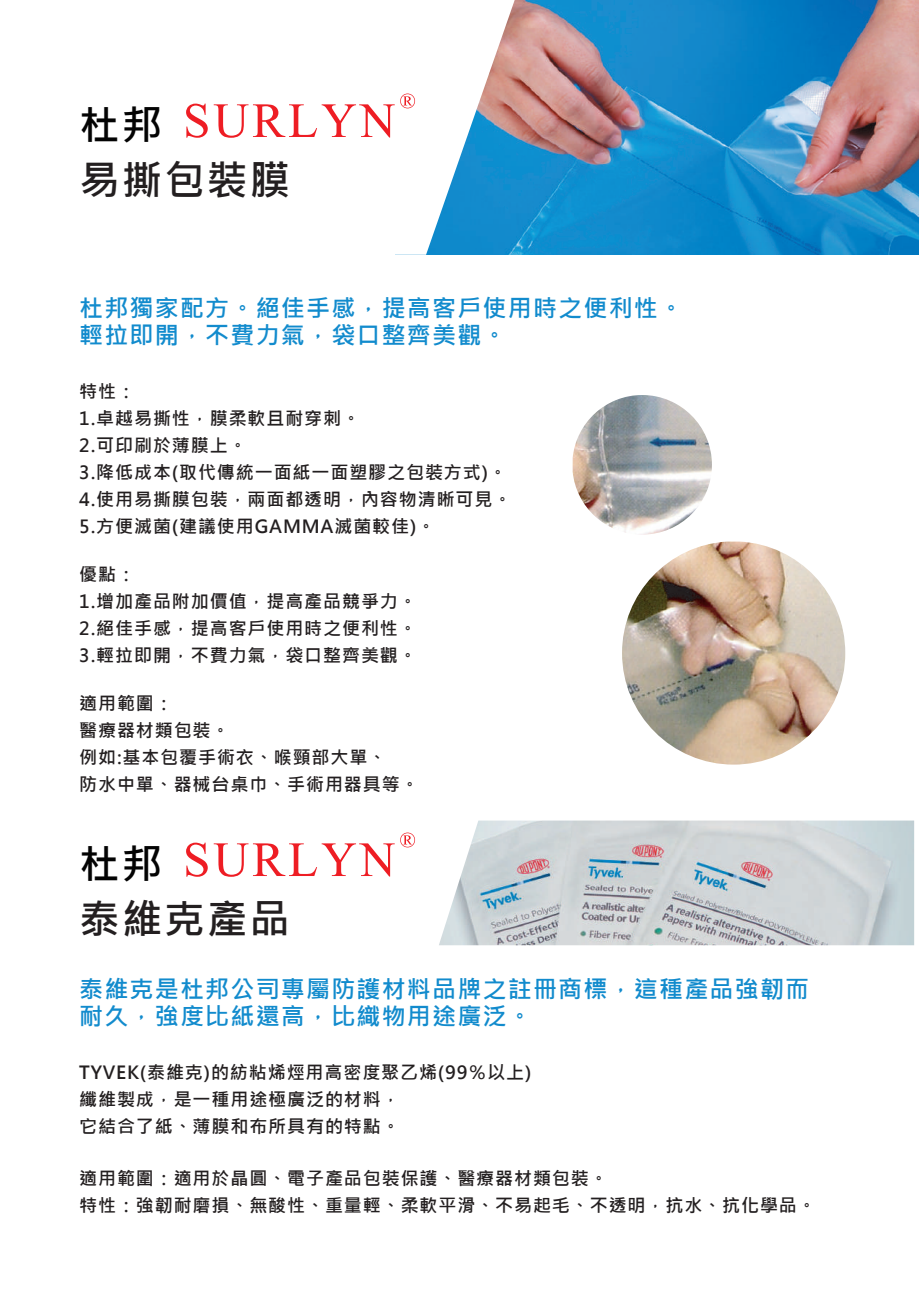
<style>
.page{position:relative;width:919px;height:1289px;background:#fff}
.page>*{position:absolute;margin:0;border:0;box-sizing:border-box;transform-origin:0 0}
.t1{font:700 40.5px "Microsoft Jheng Hei";letter-spacing:.05em;color:#231f20}
.t2{font:700 40.5px "Microsoft Jheng Hei";color:#030303}
.t3{font:700 24px/27px "Microsoft Jheng Hei";letter-spacing:.05em;color:#128bcd}
.t4{font:700 18px/27px "Microsoft Jheng Hei";letter-spacing:.05em;color:#231f20}
</style>
<div class="page">
<img style="left:514px;top:0;width:404px;height:255px">
<img style="left:622px;top:541px;width:223px;height:223px;border-radius:110px">
<img style="left:572px;top:395px;width:140px;height:139px">
<svg style="left:193px;top:2px;width:321px;height:253px"></svg>
<svg style="left:186px;top:104px;width:22px;height:34px"></svg>
<svg style="left:214px;top:104px;width:180px;height:34px"></svg>
<svg style="left:400px;top:93px;width:15px;height:15px"></svg>
<svg style="left:186px;top:842px;width:22px;height:34px"></svg>
<svg style="left:214px;top:843px;width:180px;height:33px"></svg>
<svg style="left:400px;top:832px;width:15px;height:15px"></svg>
<img style="left:439px;top:820px;width:475px;height:125px">
<h1 class="t2" style="left:79px;top:99px;width:85px">杜邦</h1>
<h1 class="t1" style="left:79px;top:155px;width:212px">易撕包裝膜</h1>
<h2 class="t3" style="left:79px;top:294px;width:605px">杜邦獨家配方。絕佳手感，提高客戶使用時之便利性。輕拉即開，不費力氣，袋口整齊美觀。</h2>
<p class="t4" style="left:79px;top:378px;width:433px">特性：<br>1.卓越易撕性，膜柔軟且耐穿刺。<br>2.可印刷於薄膜上。<br>3.降低成本(取代傳統一面紙一面塑膠之包裝方式)。<br>4.使用易撕膜包裝，兩面都透明，內容物清晰可見。<br>5.方便滅菌(建議使用GAMMA滅菌較佳)。</p>
<p class="t4" style="left:79px;top:561px;width:339px">優點：<br>1.增加產品附加價值，提高產品競爭力。<br>2.絕佳手感，提高客戶使用時之便利性。<br>3.輕拉即開，不費力氣，袋口整齊美觀。</p>
<p class="t4" style="left:79px;top:690px;width:341px">適用範圍：<br>醫療器材類包裝。<br>例如:基本包覆手術衣、喉頸部大單、<br>防水中單、器械台桌巾、手術用器具等。</p>
<h1 class="t2" style="left:79px;top:838px;width:85px">杜邦</h1>
<h1 class="t1" style="left:79px;top:893px;width:212px">泰維克產品</h1>
<h2 class="t3" style="left:79px;top:975px;width:731px">泰維克是杜邦公司專屬防護材料品牌之註冊商標，這種產品強韌而耐久，強度比紙還高，比織物用途廣泛。</h2>
<p class="t4" style="left:79px;top:1059px;width:454px">TYVEK(泰維克)的紡粘烯烴用高密度聚乙烯(99％以上)纖維製成，是一種用途極廣泛的材料，<br>它結合了紙、薄膜和布所具有的特點。</p>
<p class="t4" style="left:79px;top:1164px;width:738px">適用範圍：適用於晶圓、電子產品包裝保護、醫療器材類包裝。<br>特性：強韌耐磨損、無酸性、重量輕、柔軟平滑、不易起毛、不透明，抗水、抗化學品。</p>
</div>
